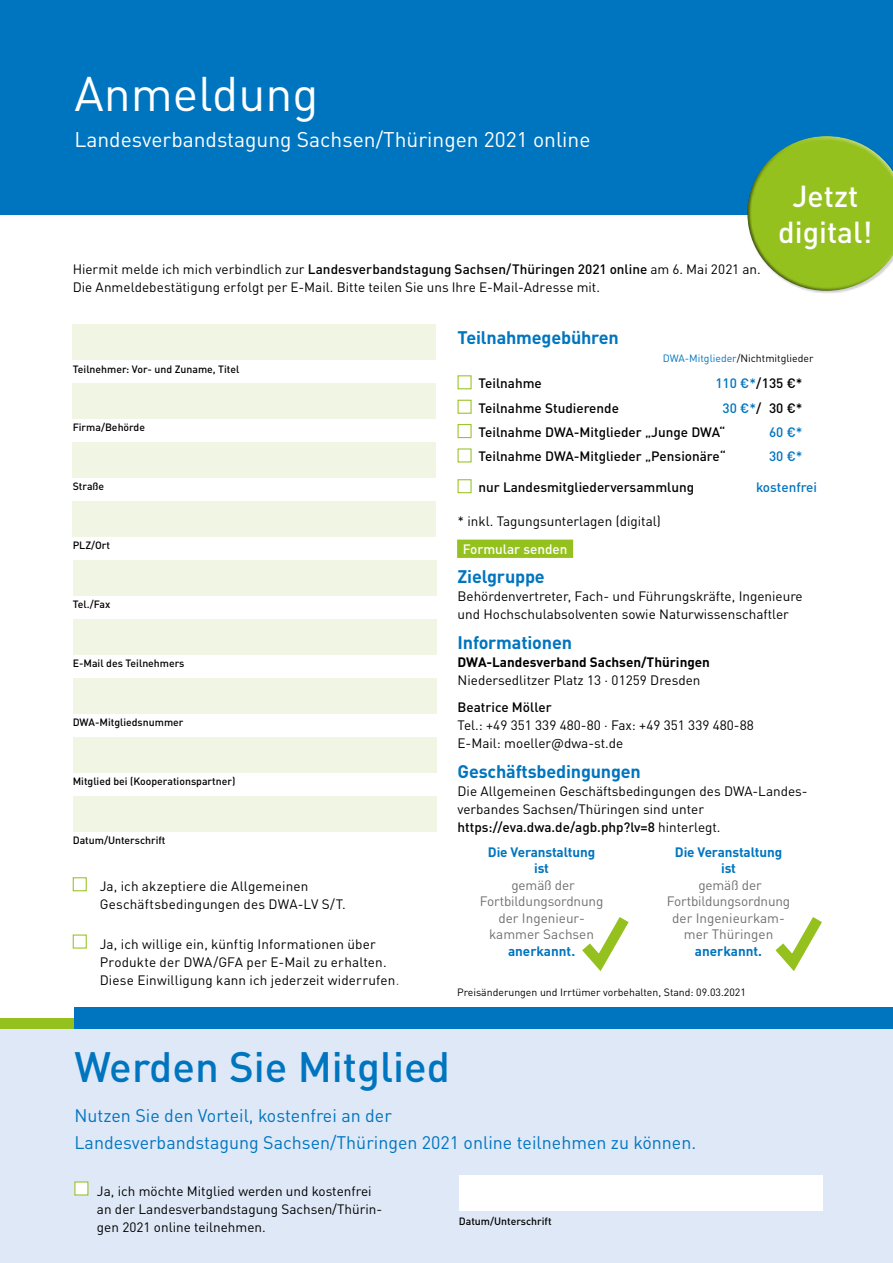
<style>
.page{position:relative;width:893px;height:1263px;background:#fff}
.page>*{position:absolute;margin:0;border:0;box-sizing:border-box;transform-origin:0 0}
.t1{font:48px "DINOT";color:#fff}
.t2{font:500 42px "DINOT";color:#0075bf}
.t3{font:500 30px/36px "DINOT";color:#fff;text-align:center}
.t4{font:21px "DINOT";color:#fff}
.t5{font:18px/27px "DINOT";color:#0075bf}
.t6{font:700 18px "DINOT";letter-spacing:-.01em;color:#0075bf}
.t7{font:13.5px/18px "DINOT";color:#000}
.t8{font:500 13.5px/24.5px "DINOT";color:#000}
.t9{font:13.5px/16.5px "DINOT";letter-spacing:-.01em;color:#706f6f;text-align:center}
.t10{font:700 13.5px/16.5px "DINOT";letter-spacing:-.01em;color:#0075bf;text-align:center}
.t11{font:700 13.5px "DINOT";color:#000}
.t12{font:500 13.5px "DINOT";color:#0075bf}
.t13{font:500 13.5px "DINOT";color:#fff}
.t14{font:500 10.5px "DINOT";color:#000}
.t15{font:10.5px "DINOT";color:#000}
.s1{font-weight:500}
.s2{color:#575756}
.s3{color:#0075bf}
</style>
<div class="page">
<div style="left:0;top:1018px;width:893px;height:245px;background:#dfe8f7"></div>
<div style="left:0;top:0;width:893px;height:215px;background:#0075bf"></div>
<div style="left:73px;top:325px;width:363px;height:35px;background:#f1f6e4"></div>
<div style="left:73px;top:384px;width:363px;height:35px;background:#f1f6e4"></div>
<div style="left:73px;top:443px;width:363px;height:35px;background:#f1f6e4"></div>
<div style="left:73px;top:501px;width:363px;height:36px;background:#f1f6e4"></div>
<div style="left:73px;top:560px;width:363px;height:35px;background:#f1f6e4"></div>
<div style="left:73px;top:619px;width:363px;height:35px;background:#f1f6e4"></div>
<div style="left:73px;top:678px;width:363px;height:35px;background:#f1f6e4"></div>
<div style="left:73px;top:737px;width:363px;height:35px;background:#f1f6e4"></div>
<div style="left:73px;top:796px;width:363px;height:35px;background:#f1f6e4"></div>
<div style="left:73px;top:877px;width:14px;height:14px;background:#fff;border:1px solid #95c11f"></div>
<div style="left:73px;top:934px;width:14px;height:14px;background:#fff;border:1px solid #95c11f"></div>
<svg style="left:458px;top:375px;width:14px;height:14px"></svg>
<div style="left:458px;top:400px;width:14px;height:14px;background:#fff;border:1px solid #95c11f"></div>
<div style="left:458px;top:424px;width:14px;height:14px;background:#fff;border:1px solid #95c11f"></div>
<svg style="left:458px;top:448px;width:14px;height:14px"></svg>
<div style="left:458px;top:479px;width:14px;height:14px;background:#fff;border:1px solid #95c11f"></div>
<div style="left:781px;top:131px;width:112px;height:148px;background:#fff;opacity:.5"></div>
<div style="left:743px;top:142px;width:143px;height:152px;background:#000;opacity:.5"></div>
<div style="left:458px;top:540px;width:114px;height:17px;background:#95c11f"></div>
<div style="left:457px;top:540px;width:116px;height:18px;border:2px solid #95c11f"></div>
<svg style="left:74px;top:1181px;width:14px;height:14px"></svg>
<div style="left:459px;top:1176px;width:363px;height:35px;background:#fff"></div>
<div style="left:0;top:1018px;width:74px;height:11px;background:#95c11f"></div>
<div style="left:74px;top:1008px;width:819px;height:21px;background:#0075bf"></div>
<svg style="left:582px;top:917px;width:47px;height:53px"></svg>
<svg style="left:775px;top:917px;width:47px;height:53px"></svg>
<h1 class="t1" style="left:74px;top:57px;width:246px">Anmeldung</h1>
<h3 class="t4" style="left:74px;top:123px;width:518px">Landesverbandstagung Sachsen/Thüringen 2021 online</h3>
<p class="t7" style="left:73px;top:259px;width:690px">Hiermit melde ich mich verbindlich zur <span class="s1">Landesverbandstagung Sachsen/Thüringen 2021 online</span> am 6. Mai 2021 an.<br>Die Anmeldebestätigung erfolgt per E-Mail. Bitte teilen Sie uns Ihre E-Mail-Adresse mit.</p>
<h3 class="t6" style="left:458px;top:323px;width:163px">Teilnahmegebühren</h3>
<h3 class="t3" style="left:778px;top:176px;width:96px">Jetzt digital!</h3>
<p class="t14" style="left:73px;top:361px;width:168px">Teilnehmer: Vor- und Zuname, Titel</p>
<p class="t14" style="left:73px;top:419px;width:74px">Firma/Behörde</p>
<p class="t14" style="left:73px;top:478px;width:33px">Straße</p>
<p class="t14" style="left:73px;top:537px;width:39px">PLZ/Ort</p>
<p class="t14" style="left:73px;top:596px;width:39px">Tel./Fax</p>
<p class="t14" style="left:73px;top:655px;width:113px">E-Mail des Teilnehmers</p>
<p class="t14" style="left:73px;top:714px;width:112px">DWA-Mitgliedsnummer</p>
<p class="t14" style="left:73px;top:773px;width:164px">Mitglied bei (Kooperationspartner)</p>
<p class="t14" style="left:73px;top:832px;width:94px">Datum/Unterschrift</p>
<p class="t7" style="left:100px;top:876px;width:248px">Ja, ich akzeptiere die Allgemeinen<br>Geschäftsbedingungen des DWA-LV S/T.</p>
<p class="t7" style="left:100px;top:934px;width:301px">Ja, ich willige ein, künftig Informationen über<br>Produkte der DWA/GFA per E-Mail zu erhalten.<br>Diese Einwilligung kann ich jederzeit widerrufen<span class="s2">.</span></p>
<p class="t15" style="left:663px;top:350px;width:152px"><span class="s3">DWA-Mitglieder</span>/Nichtmitglieder</p>
<p class="t8" style="left:479px;top:370px;width:65px">Teilnahme</p>
<p class="t8" style="left:715px;top:370px;width:89px"><span class="s3">110 €*</span>/135 €*</p>
<p class="t8" style="left:479px;top:395px;width:142px">Teilnahme Studierende</p>
<p class="t8" style="left:479px;top:395px;width:325px;text-indent:244px"><span class="s3">30 €*</span>/ 30 €*<br>Teilnahme DWA-Mitglieder „Junge DWA“</p>
<p class="t12" style="left:769px;top:422px;width:35px">60 €*</p>
<p class="t8" style="left:479px;top:443px;width:249px">Teilnahme DWA-Mitglieder „Pensionäre“</p>
<p class="t12" style="left:769px;top:446px;width:35px">30 €*</p>
<p class="t8" style="left:479px;top:474px;width:217px">nur Landesmitgliederversammlung</p>
<p class="t12" style="left:756px;top:477px;width:63px">kostenfrei</p>
<p class="t7" style="left:458px;top:511px;width:205px">* inkl. Tagungsunterlagen (digital)</p>
<p class="t13" style="left:463px;top:539px;width:106px">Formular senden</p>
<h3 class="t6" style="left:458px;top:562px;width:89px">Zielgruppe</h3>
<p class="t7" style="left:458px;top:586px;width:347px">Behördenvertreter, Fach- und Führungskräfte, Ingenieure und Hochschulabsolventen sowie Naturwissenschaftler</p>
<h3 class="t6" style="left:458px;top:628px;width:116px">Informationen</h3>
<p class="t11" style="left:458px;top:652px;width:254px">DWA-Landesverband Sachsen/Thüringen</p>
<p class="t7" style="left:458px;top:670px;width:245px">Niedersedlitzer Platz 13 · 01259 Dresden</p>
<p class="t8" style="left:458px;top:694px;width:96px">Beatrice Möller</p>
<p class="t7" style="left:458px;top:715px;width:298px">Tel.: +49 351 339 480-80 · Fax: +49 351 339 480-88<br>E-Mail: moeller@dwa-st.de</p>
<h3 class="t6" style="left:458px;top:757px;width:185px">Geschäftsbedingungen</h3>
<p class="t7" style="left:458px;top:781px;width:352px">Die Allgemeinen Geschäftsbedingungen des DWA-Landes&shy;verbandes Sachsen/Thüringen sind unter <span class="s1">https://eva.dwa.de/agb.php?lv=8</span> hinterlegt.</p>
<p class="t10" style="left:488px;top:842px;width:109px">Die Veranstaltung ist</p>
<p class="t9" style="left:480px;top:875px;width:125px">gemäß der<br>Fortbildungsordnung der Ingenieur&shy;kammer Sachsen</p>
<p class="t10" style="left:508px;top:941px;width:69px">anerkannt.</p>
<p class="t10" style="left:675px;top:842px;width:109px">Die Veranstaltung ist</p>
<p class="t9" style="left:667px;top:875px;width:125px">gemäß der<br>Fortbildungsordnung der Ingenieurkam&shy;mer Thüringen</p>
<p class="t10" style="left:695px;top:941px;width:69px">anerkannt.</p>
<p class="t15" style="left:457px;top:984px;width:290px">Preisänderungen und Irrtümer vorbehalten, Stand: 09.03.2021</p>
<h2 class="t2" style="left:74px;top:1034px;width:377px">Werden Sie Mitglied</h2>
<h3 class="t5" style="left:74px;top:1100px;width:623px">Nutzen Sie den Vorteil, kostenfrei an der<br>Landesverbandstagung Sachsen/Thüringen 2021 online teilnehmen zu können.</h3>
<p class="t7" style="left:97px;top:1181px;width:287px">Ja, ich möchte Mitglied werden und kostenfrei an der Landesverbandstagung Sachsen/Thürin&shy;gen 2021 online teilnehmen.</p>
<p class="t14" style="left:459px;top:1213px;width:94px">Datum/Unterschrift</p>
</div>
